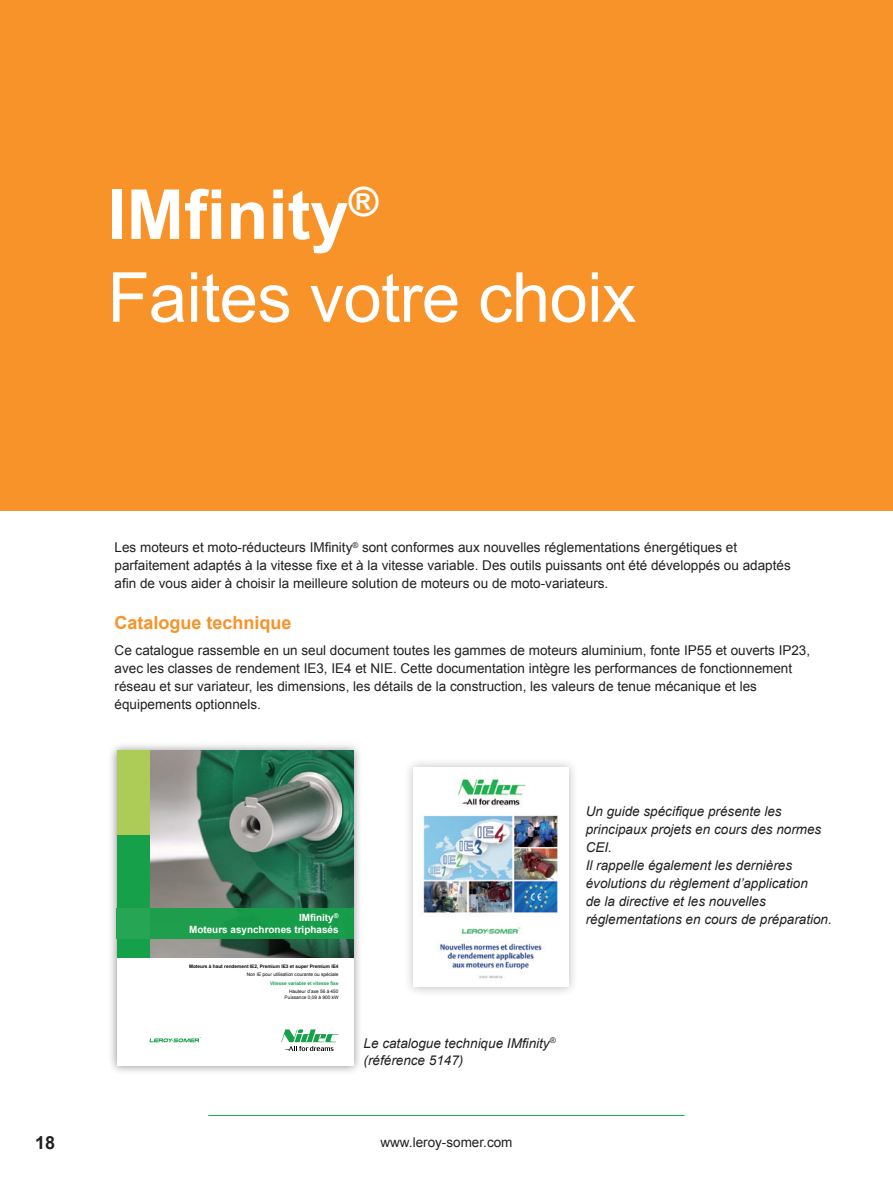
<style>
.page{position:relative;width:893px;height:1191px;background:#fff}
.page>*{position:absolute;margin:0;border:0;box-sizing:border-box;transform-origin:0 0}
.t1{font:69px/82.8px "Arial";letter-spacing:-.01em;color:#fff}
.t2{font:700 18px "Arial";color:#f79328}
.t3{font:700 18px "Arial";color:#231f20}
.t4{font:13.5px/18px "Arial";color:#231f20}
.t5{font:italic 13.5px/18px "Arial";color:#231f20}
.t6{font:700 9.9px/11.9px "Arial";color:#fff;text-align:right}
.t7{font:4.8px/5.7px "Arial";color:#040503;text-align:right}
.t8{font:700 4.8px "Arial";color:#040503}
.t9{font:700 4.8px "Arial";color:#16a049}
.s1{font-weight:700}
</style>
<div class="page">
<hr style="left:208px;top:1115px;width:477px;height:1px;background:#15b053">
<div style="left:0;top:0;width:893px;height:510px;background:#f79328"></div>
<div style="left:403px;top:757px;width:175px;height:239px;background:#231f20;opacity:.3"></div>
<img style="left:413px;top:768px;width:155px;height:218px">
<div style="left:108px;top:741px;width:254px;height:333px;background:#231f20;opacity:.5"></div>
<div style="left:117px;top:750px;width:236px;height:315px;background:#fff"></div>
<img style="left:150px;top:750px;width:203px;height:207px">
<div style="left:117px;top:750px;width:33px;height:192px;background:#accb57"></div>
<div style="left:117px;top:835px;width:33px;height:122px;background:#16a049"></div>
<div style="left:117px;top:908px;width:236px;height:31px;background:#16a049"></div>
<svg style="left:150px;top:1037px;width:51px;height:5px"></svg>
<svg style="left:281px;top:1029px;width:58px;height:22px"></svg>
<h1 class="t1" style="left:107px;top:174px;width:530px"><span class="s1">IMfinity</span><sup>®<br></sup>Faites votre choix</h1>
<p class="t4" style="left:115px;top:538px;width:678px">Les moteurs et moto-réducteurs IMfinity<sup>®</sup> sont conformes aux nouvelles réglementations énergétiques et parfaitement adaptés à la vitesse fixe et à la vitesse variable. Des outils puissants ont été développés ou adaptés afin de vous aider à choisir la meilleure solution de moteurs ou de moto-variateurs.</p>
<h2 class="t2" style="left:115px;top:610px;width:179px">Catalogue technique</h2>
<p class="t4" style="left:115px;top:641px;width:697px">Ce catalogue rassemble en un seul document toutes les gammes de moteurs aluminium, fonte IP55 et ouverts IP23, avec les classes de rendement IE3, IE4 et NIE. Cette documentation intègre les performances de fonctionnement réseau et sur variateur, les dimensions, les détails de la construction, les valeurs de tenue mécanique et les équipements optionnels.</p>
<p class="t6" style="left:189px;top:912px;width:151px">IMfinity<sup>®<br></sup>Moteurs asynchrones triphasés</p>
<p class="t8" style="left:189px;top:963px;width:151px">Moteurs à haut rendement IE2, Premium IE3 et super Premium IE4</p>
<p class="t7" style="left:247px;top:972px;width:93px">Non IE pour utilisation courante ou spéciale</p>
<p class="t9" style="left:270px;top:979px;width:70px">Vitesse variable et vitesse fixe</p>
<p class="t7" style="left:285px;top:988px;width:56px">Hauteur d’axe 56 à 450<br>Puissance 0,09 à 900 kW</p>
<p class="t5" style="left:364px;top:1034px;width:193px;line-height:17.5px">Le catalogue technique IMfinity<sup>® </sup>(référence 5147)</p>
<h2 class="t3" style="left:35px;top:1130px;width:22px">18</h2>
<p class="t4" style="left:380px;top:1133px;width:134px">www.leroy-somer.com</p>
<p class="t5" style="left:586px;top:802px;width:248px">Un guide spécifique présente les principaux projets en cours des normes<br>CEI.<br>Il rappelle également les dernières évolutions du règlement d’application<br>de la directive et les nouvelles réglementations en cours de préparation.</p>
</div>
